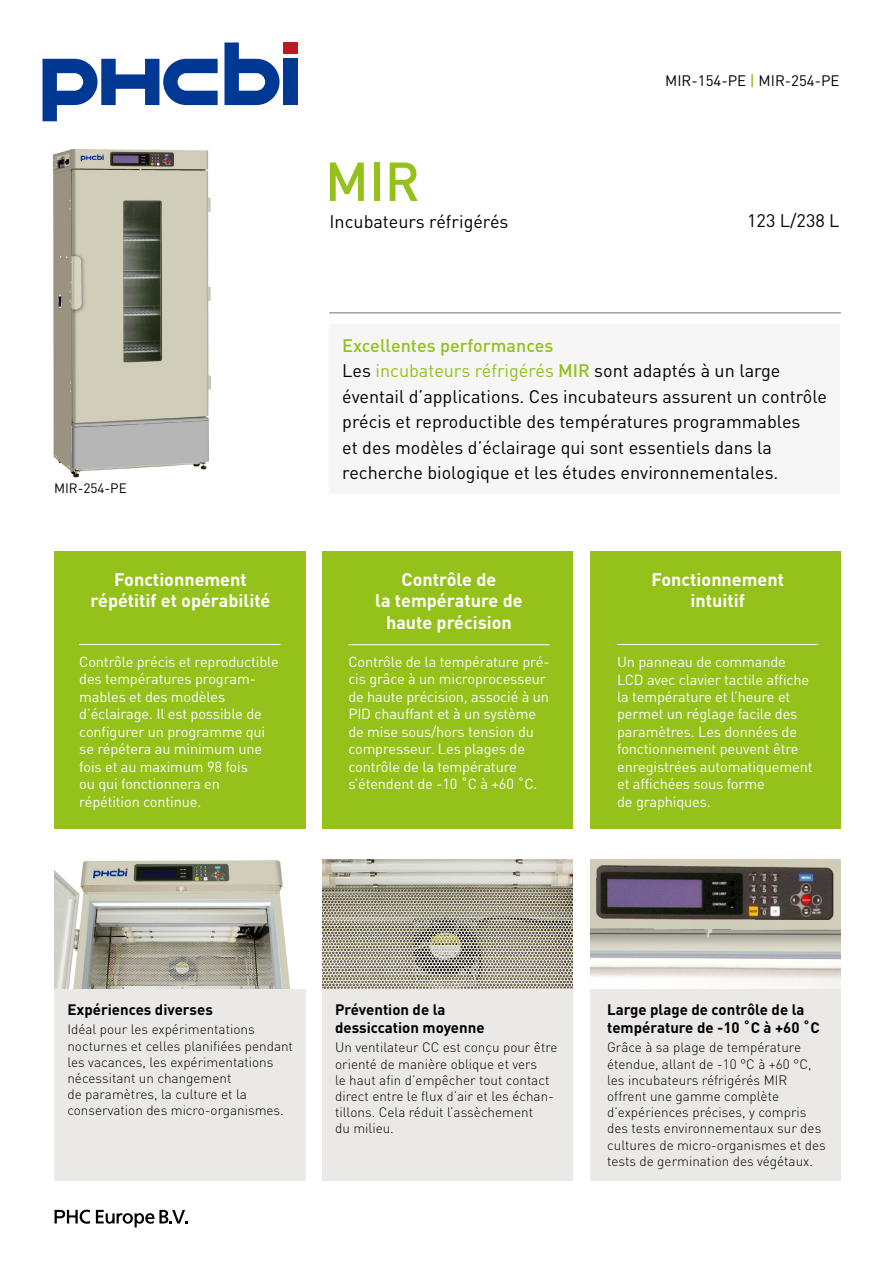
<style>
.page{position:relative;width:893px;height:1263px;background:#fff}
.page>*{position:absolute;margin:0;border:0;box-sizing:border-box;transform-origin:0 0}
.t1{font:500 54px "DINOT";color:#94c11a}
.t2{font:18px/25.5px "DINOT";color:#000}
.t3{font:700 18px/21.6px "DINOT";color:#fff;text-align:center}
.t4{font:700 15px/18px "DINOT";color:#000}
.t5{font:15px "DINOT";color:#000}
.t6{font:14.55px/17.4px "DINOT";letter-spacing:-.01em;color:#fff}
.t7{font:300 13.5px/16.2px "DINOT";color:#000}
.t8{font:13.5px "DINOT";color:#000}
.s1{font-weight:500;color:#94c11a}
.s2{color:#94c11a}
</style>
<div class="page">
<div style="left:283px;top:59px;width:15px;height:46px;background:#003894"></div>
<svg style="left:43px;top:59px;width:175px;height:62px"></svg>
<svg style="left:224px;top:43px;width:56px;height:62px"></svg>
<div style="left:283px;top:43px;width:15px;height:11px;background:#b81c22"></div>
<div style="left:330px;top:324px;width:510px;height:169px;background:#f6f6f6"></div>
<hr style="left:329px;top:313px;width:512px;height:1px;background:#6e6e6e">
<div style="left:54px;top:551px;width:251px;height:278px;background:#94c11a"></div>
<div style="left:54px;top:859px;width:251px;height:321px;background:#ebe9e8"></div>
<div style="left:322px;top:859px;width:250px;height:321px;background:#ebe9e8"></div>
<div style="left:590px;top:859px;width:251px;height:321px;background:#ebe9e8"></div>
<div style="left:322px;top:551px;width:250px;height:278px;background:#94c11a"></div>
<div style="left:590px;top:551px;width:251px;height:278px;background:#94c11a"></div>
<hr style="left:79px;top:644px;width:202px;height:1px;background:#fff">
<hr style="left:348px;top:644px;width:202px;height:1px;background:#fff">
<hr style="left:617px;top:644px;width:201px;height:1px;background:#fff">
<img style="left:322px;top:859px;width:250px;height:129px">
<img style="left:54px;top:859px;width:251px;height:129px">
<img style="left:591px;top:859px;width:249px;height:129px">
<img style="left:52px;top:149px;width:159px;height:329px">
<svg style="left:55px;top:1209px;width:35px;height:15px"></svg>
<svg style="left:96px;top:1210px;width:92px;height:17px"></svg>
<p class="t8" style="left:54px;top:479px;width:74px">MIR-254-PE</p>
<p class="t3" style="left:90px;top:568px;width:182px">Fonctionnement répétitif et opérabilité</p>
<p class="t6" style="left:79px;top:653px;width:201px">Contrôle précis et reproductible des températures program&shy;mables et des modèles d’éclairage. Il est possible de configurer un programme qui se répétera au minimum une fois et au maximum 98 fois<br>ou qui fonctionnera en répétition continue.</p>
<h1 class="t1" style="left:325px;top:147px;width:97px">MIR</h1>
<p class="t2" style="left:330px;top:209px;width:180px">Incubateurs réfrigérés</p>
<p class="t5" style="left:665px;top:71px;width:176px">MIR-154-PE <span class="s1">|</span> MIR-254-PE</p>
<p class="t2" style="left:747px;top:208px;width:94px">123 L/238 L</p>
<p class="t2" style="left:342px;top:332px;width:486px"><span class="s1">Excellentes performances<br></span>Les <span class="s2">incubateurs réfrigérés</span> <span class="s1">MIR</span> sont adaptés à un large éventail d’applications. Ces incubateurs assurent un contrôle précis et reproductible des températures programmables<br>et des modèles d’éclairage qui sont essentiels dans la recherche biologique et les études environnementales.</p>
<p class="t3" style="left:375px;top:568px;width:149px">Contrôle de<br>la température de haute précision</p>
<p class="t3" style="left:651px;top:568px;width:134px">Fonctionnement intuitif</p>
<p class="t6" style="left:348px;top:653px;width:203px">Contrôle de la température pré&shy;cis grâce à un microprocesseur de haute précision, associé à un<br>PID chauffant et à un système de mise sous/hors tension du compresseur. Les plages de contrôle de la température s’étendent de -10 ˚C à +60 ˚C.</p>
<p class="t6" style="left:617px;top:653px;width:197px">Un panneau de commande<br>LCD avec clavier tactile affiche la température et l’heure et permet un réglage facile des paramètres. Les données de fonctionnement peuvent être enregistrées automatiquement et affichées sous forme<br>de graphiques.</p>
<p class="t4" style="left:67px;top:1000px;width:147px">Expériences diverses</p>
<p class="t7" style="left:67px;top:1021px;width:227px">Idéal pour les expérimentations nocturnes et celles planifiées pendant les vacances, les expérimentations nécessitant un changement<br>de paramètres, la culture et la conservation des micro-organismes.</p>
<p class="t4" style="left:335px;top:1000px;width:151px">Prévention de la dessiccation moyenne</p>
<p class="t7" style="left:335px;top:1039px;width:224px">Un ventilateur CC est conçu pour être orienté de manière oblique et vers<br>le haut afin d’empêcher tout contact direct entre le flux d’air et les échan&shy;tillons. Cela réduit l’assèchement<br>du milieu.</p>
<p class="t4" style="left:607px;top:1000px;width:214px">Large plage de contrôle de la température de -10 ˚C à +60 ˚C</p>
<p class="t7" style="left:607px;top:1039px;width:220px">Grâce à sa plage de température étendue, allant de -10 °C à +60 °C, les incubateurs réfrigérés MIR offrent une gamme complète d’expériences précises, y compris des tests environnementaux sur des cultures de micro-organismes et des tests de germination des végétaux.</p>
</div>
